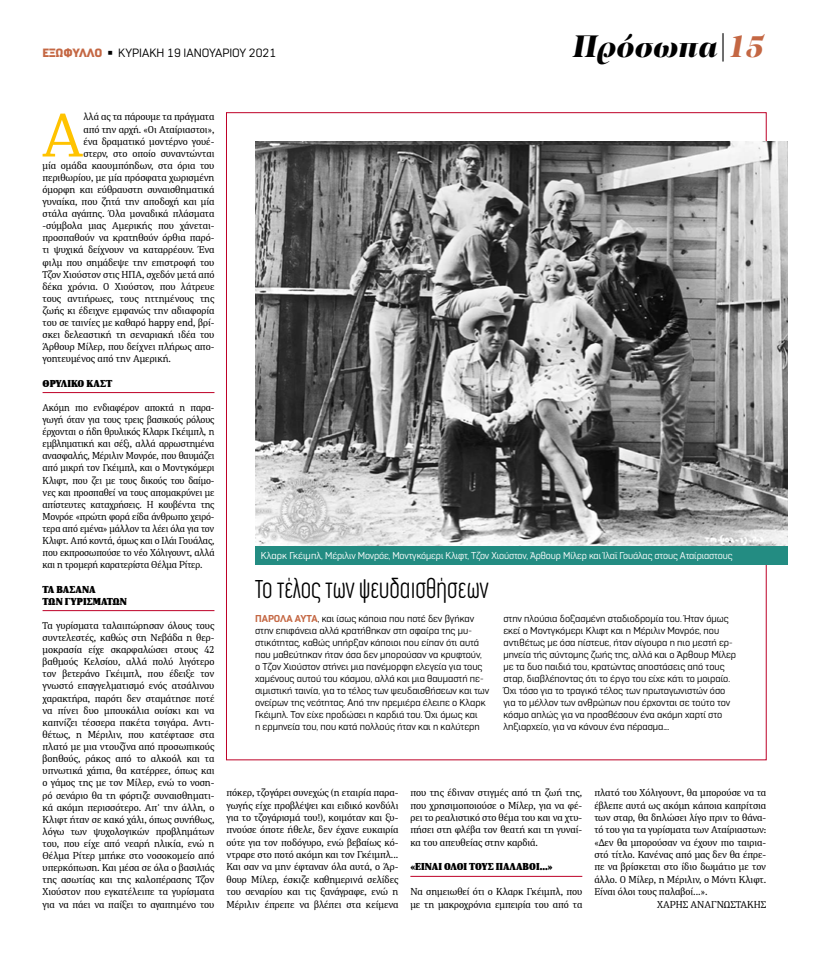
<style>
.page{position:relative;width:823px;height:964px;background:#fff}
.page>*{position:absolute;margin:0;border:0;box-sizing:border-box;transform-origin:0 0}
.t1{font:61.7px "PFDIN Serif";color:#ffc300}
.t2{font:italic 900 32px "PF Regal Display Pro";color:#000}
.t3{font:200 24px "Cocogoose Compressed";color:#000}
.t4{font:12px "Normative Pro";color:#000}
.t5{font:10px/12.1px "PFDIN Serif";color:#000;text-align:justify}
.t6{font:10px/12px "Normative Pro";color:#000}
.t7{font:10px "Normative Pro";letter-spacing:-.01em;color:#fff}
.t8{font:900 10px/12.1px "PFDIN Serif";color:#000}
.s1{font-weight:900;color:#c46743}
.s2{color:#c46743}
.s3{font-weight:700;color:#c46743}
</style>
<div class="page">
<hr style="left:43px;top:392px;width:171px;height:1px;background:#be0027">
<hr style="left:43px;top:610px;width:171px;height:1px;background:#be0027">
<hr style="left:410px;top:876px;width:172px;height:1px;background:#be0027">
<img style="left:255px;top:141px;width:531px;height:405px">
<div style="left:255px;top:546px;width:531px;height:18px;background:#238c82"></div>
<p class="t4" style="left:43px;top:46px;width:235px"><span class="s1">ΕΞΩΦΥΛΛΟ</span> ◾ ΚΥΡΙΑΚΗ 19 ΙΑΝΟΥΑΡΙΟΥ 2021</p>
<h2 class="t2" style="left:572px;top:26px;width:193px">Πρόσωπα|<span class="s2">15</span></h2>
<h1 class="t1" style="left:42px;top:96px;width:43px">Α</h1>
<p class="t5" style="left:83px;top:111px;width:132px">λλά ας τα πάρουμε τα πράγματα</p>
<p class="t5" style="left:83px;top:123px;width:132px">από την αρχή. «Οι Αταίριαστοι»,</p>
<p class="t5" style="left:83px;top:135px;width:132px">ένα δραματικό μοντέρνο γουέ-</p>
<p class="t5" style="left:83px;top:147px;width:132px">στερν, στο οποίο συναντώνται</p>
<p class="t5" style="left:43px;top:159px;width:173px">μία ομάδα καουμπόηδων, στα όρια του</p>
<p class="t5" style="left:43px;top:171px;width:173px">περιθωρίου, με μία πρόσφατα χωρισμένη</p>
<p class="t5" style="left:43px;top:183px;width:173px">όμορφη και εύθραυστη συναισθηματικά</p>
<p class="t5" style="left:43px;top:195px;width:173px">γυναίκα, που ζητά την αποδοχή και μία</p>
<p class="t5" style="left:43px;top:207px;width:173px">στάλα αγάπης. Όλα μοναδικά πλάσματα</p>
<p class="t5" style="left:43px;top:220px;width:173px">-σύμβολα μιας Αμερικής που χάνεται-</p>
<p class="t5" style="left:43px;top:232px;width:173px">προσπαθούν να κρατηθούν όρθια παρό-</p>
<p class="t5" style="left:43px;top:244px;width:173px">τι ψυχικά δείχνουν να καταρρέουν. Ένα</p>
<p class="t5" style="left:43px;top:256px;width:173px">φιλμ που σημάδεψε την επιστροφή του</p>
<p class="t5" style="left:43px;top:268px;width:173px">Τζον Χιούστον στις ΗΠΑ, σχεδόν μετά από</p>
<p class="t5" style="left:43px;top:280px;width:173px">δέκα χρόνια. Ο Χιούστον, που λάτρευε</p>
<p class="t5" style="left:43px;top:292px;width:173px">τους αντιήρωες, τους ηττημένους της</p>
<p class="t5" style="left:43px;top:304px;width:173px">ζωής κι έδειχνε εμφανώς την αδιαφορία</p>
<p class="t5" style="left:43px;top:316px;width:173px">του σε ταινίες με καθαρό happy end, βρί-</p>
<p class="t5" style="left:43px;top:329px;width:173px">σκει δελεαστική τη σεναριακή ιδέα του</p>
<p class="t5" style="left:43px;top:341px;width:173px">Άρθουρ Μίλερ, που δείχνει πλήρως απο-</p>
<p class="t5" style="left:43px;top:353px;width:130px">γοητευμένος από την Αμερική.</p>
<p class="t8" style="left:43px;top:377px;width:71px">ΘΡΥΛΙΚΌ ΚΑΣΤ</p>
<p class="t5" style="left:43px;top:401px;width:173px">Ακόμη πιο ενδιαφέρον αποκτά η παρα&shy;γωγή όταν για τους τρεις βασικούς ρόλους έρχονται ο ήδη θρυλικός Κλαρκ Γκέιμπλ, η εμβληματική και σέξι, αλλά αρρωστημένα ανασφαλής, Μέριλιν Μονρόε, που θαυμάζει από μικρή τον Γκέιμπλ, και ο Μοντγκόμερι Κλιφτ, που ζει με τους δικούς του δαίμο&shy;νες και προσπαθεί να τους απομακρύνει με απίστευτες καταχρήσεις. Η κουβέντα της Μονρόε «πρώτη φορά είδα άνθρωπο χειρό&shy;τερα από εμένα» μάλλον τα λέει όλα για τον Κλιφτ. Από κοντά, όμως και ο Ιλάι Γουάλας, που εκπροσωπούσε το νέο Χόλιγουντ, αλλά και η τρομερή καρατερίστα Θέλμα Ρίτερ.</p>
<p class="t8" style="left:43px;top:583px;width:86px">ΤΑ ΒΆΣΑΝΑ<br>ΤΩΝ ΓΥΡΙΣΜΆΤΩΝ</p>
<p class="t5" style="left:43px;top:619px;width:173px">Τα γυρίσματα ταλαιπώρησαν όλους τους συντελεστές, καθώς στη Νεβάδα η θερ&shy;μοκρασία είχε σκαρφαλώσει στους 42 βαθμούς Κελσίου, αλλά πολύ λιγότερο τον βετεράνο Γκέιμπλ, που έδειξε τον γνωστό επαγγελματισμό ενός ατσάλινου χαρακτήρα, παρότι δεν σταμάτησε ποτέ να πίνει δυο μπουκάλια ουίσκι και να καπνίζει τέσσερα πακέτα τσιγάρα. Αντι&shy;θέτως, η Μέριλιν, που κατέφτασε στα πλατό με μια ντουζίνα από προσωπικούς βοηθούς, ράκος από το αλκοόλ και τα υπνωτικά χάπια, θα κατέρρεε, όπως και ο γάμος της με τον Μίλερ, ενώ το νοση&shy;ρό σενάριο θα τη φόρτιζε συναισθηματι&shy;κά ακόμη περισσότερο. Απ' την άλλη, ο Κλιφτ ήταν σε κακό χάλι, όπως συνήθως, λόγω των ψυχολογικών προβλημάτων του, που είχε από νεαρή ηλικία, ενώ η Θέλμα Ρίτερ μπήκε στο νοσοκομείο από υπερκόπωση. Και μέσα σε όλα ο βασιλιάς της ασωτίας και της καλοπέρασης Τζον Χιούστον που εγκατέλειπε τα γυρίσματα για να πάει να παίξει το αγαπημένο του</p>
<p class="t7" style="left:260px;top:550px;width:473px">Κλαρκ Γκέιμπλ, Μέριλιν Μονρόε, Μοντγκόμερι Κλιφτ, Τζον Χιούστον, Άρθουρ Μίλερ και Ίλαϊ Γουάλας στους Αταίριαστους</p>
<h3 class="t3" style="left:255px;top:574px;width:235px">Το τέλος των ψευδαισθήσεων</h3>
<p class="t6" style="left:255px;top:613px;width:235px"><span class="s3">ΠΑΡΌΛΑ ΑΥΤΆ</span>, και ίσως κάποια που ποτέ δεν βγήκαν στην επιφάνεια αλλά κρατήθηκαν στη σφαίρα της μυ&shy;στικότητας, καθώς υπήρξαν κάποιοι που είπαν ότι αυτά που μαθεύτηκαν ήταν όσα δεν μπορούσαν να κρυφτούν, ο Τζον Χιούστον στήνει μια πανέμορφη ελεγεία για τους χαμένους αυτού του κόσμου, αλλά και μια θαυμαστή πε&shy;σιμιστική ταινία, για το τέλος των ψευδαισθήσεων και των ονείρων της νεότητας. Από την πρεμιέρα έλειπε ο Κλαρκ Γκέιμπλ. Τον είχε προδώσει η καρδιά του. Όχι όμως και<br>η ερμηνεία του, που κατά πολλούς ήταν και η καλύτερη</p>
<p class="t6" style="left:503px;top:613px;width:234px">στην πλούσια δοξασμένη σταδιοδρομία του. Ήταν όμως εκεί ο Μοντγκόμερι Κλιφτ και η Μέριλιν Μονρόε, που αντιθέτως με όσα πίστευε, ήταν σίγουρα η πιο μεστή ερ&shy;μηνεία τής σύντομης ζωής της, αλλά και ο Άρθουρ Μίλερ με τα δυο παιδιά του, κρατώντας αποστάσεις από τους σταρ, διαβλέποντας ότι το έργο του είχε κάτι το μοιραίο.<br>Όχι τόσο για το τραγικό τέλος των πρωταγωνιστών όσο για το μέλλον των ανθρώπων που έρχονται σε τούτο τον κόσμο απλώς για να προσθέσουν ένα ακόμη χαρτί στο ληξιαρχείο, για να κάνουν ένα πέρασμα….</p>
<p class="t5" style="left:226px;top:786px;width:173px;line-height:12.4px">πόκερ, τζογάρει συνεχώς (η εταιρία παρα&shy;γωγής είχε προβλέψει και ειδικό κονδύλι για το τζογάρισμά του!), κοιμόταν και ξυ&shy;πνούσε όποτε ήθελε, δεν έχανε ευκαιρία ούτε για τον ποδόγυρο, ενώ βεβαίως κό&shy;ντραρε στο ποτό ακόμη και τον Γκέιμπλ...<br>Και σαν να μην έφταναν όλα αυτά, ο Άρ&shy;θουρ Μίλερ, έσκιζε καθημερινά σελίδες του σεναρίου και τις ξανάγραφε, ενώ η Μέριλιν έπρεπε να βλέπει στα κείμενα</p>
<p class="t5" style="left:410px;top:786px;width:173px;line-height:12.4px">που της έδιναν στιγμές από τη ζωή της, που χρησιμοποιούσε ο Μίλερ, για να φέ&shy;ρει το ρεαλιστικό στο θέμα του και να χτυ&shy;πήσει στη φλέβα τον θεατή και τη γυναί&shy;κα του απευθείας στην καρδιά.</p>
<p class="t8" style="left:410px;top:861px;width:143px">«ΕΊΝΑΙ ΌΛΟΙ ΤΟΥΣ ΠΑΛΑΒΟΊ…»</p>
<p class="t5" style="left:410px;top:885px;width:173px;line-height:12.4px">Να σημειωθεί ότι ο Κλαρκ Γκέιμπλ, που με τη μακροχρόνια εμπειρία του από τα</p>
<p class="t5" style="left:594px;top:787px;width:173px">πλατό του Χόλιγουντ, θα μπορούσε να τα</p>
<p class="t5" style="left:594px;top:799px;width:173px">έβλεπε αυτά ως ακόμη κάποια καπρίτσια</p>
<p class="t5" style="left:594px;top:811px;width:173px">των σταρ, θα δηλώσει λίγο πριν το θάνα-</p>
<p class="t5" style="left:594px;top:824px;width:173px">τό του για τα γυρίσματα των Αταίριαστων:</p>
<p class="t5" style="left:594px;top:836px;width:173px">«Δεν θα μπορούσαν να έχουν πιο ταιρια-</p>
<p class="t5" style="left:594px;top:848px;width:173px">στό τίτλο. Κανένας από μας δεν θα έπρε-</p>
<p class="t5" style="left:594px;top:861px;width:173px">πε να βρίσκεται στο ίδιο δωμάτιο με τον</p>
<p class="t5" style="left:594px;top:873px;width:173px">άλλο. Ο Μίλερ, η Μέριλιν, ο Μόντι Κλιφτ.</p>
<p class="t5" style="left:594px;top:885px;width:115px">Είναι όλοι τους παλαβοί...».</p>
<p class="t5" style="left:656px;top:898px;width:110px">ΧΆΡΗΣ ΑΝΑΓΝΩΣΤΆΚΗΣ</p>
</div>
